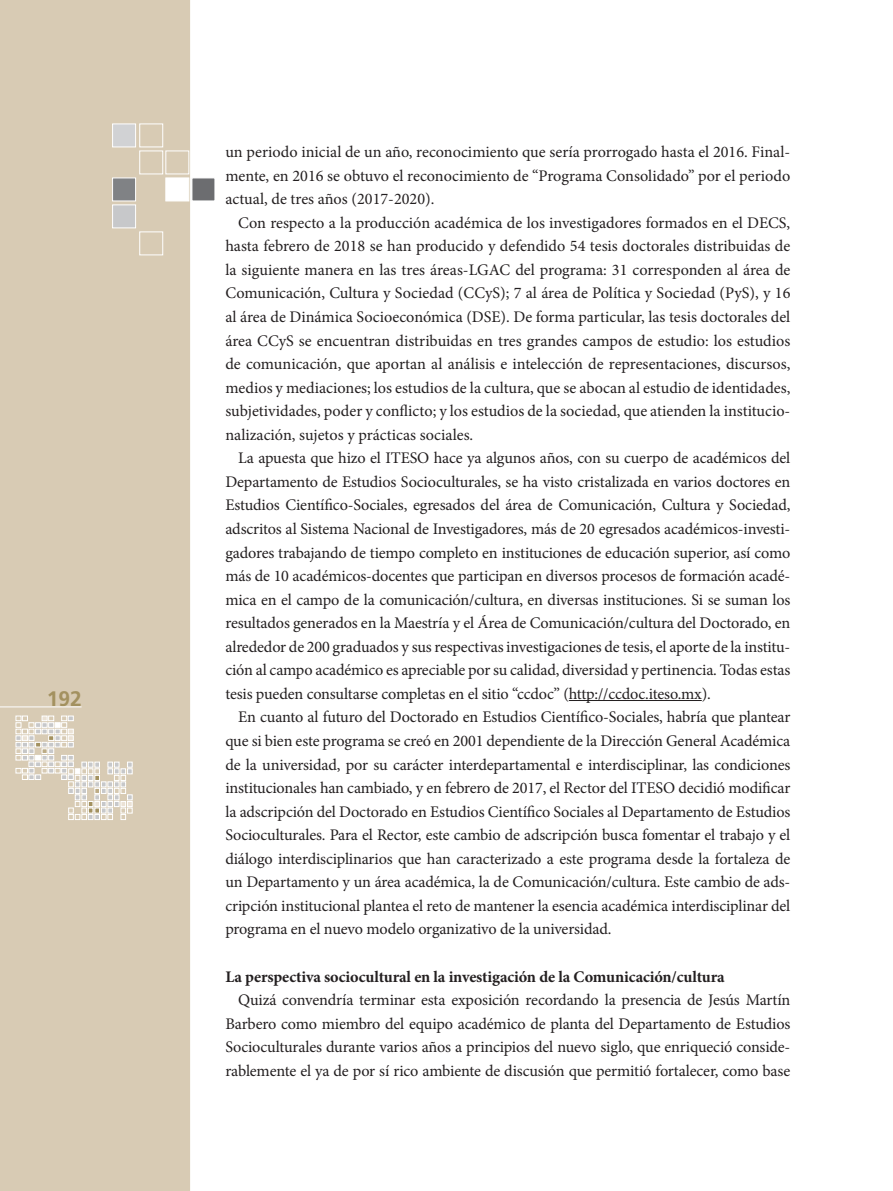
<style>
.page{position:relative;width:893px;height:1191px;background:#fff}
.page>*{position:absolute;margin:0;border:0;box-sizing:border-box;transform-origin:0 0}
.t1{font:700 21px "Frutiger";color:#a3915f}
.t2{font:16.2px/23.5px "Minion Pro";letter-spacing:-.01em;color:#231f20;text-align:justify}
.t3{font:700 16.2px "Minion Pro";letter-spacing:-.01em;color:#231f20}
</style>
<div class="page">
<div style="left:0;top:0;width:190px;height:1191px;background:#d8cbb4"></div>
<hr style="left:0;top:706px;width:82px;height:1px;background:#fff">
<div style="left:112px;top:178px;width:24px;height:23px;background:#808285;border:1px solid #fff"></div>
<div style="left:166px;top:178px;width:23px;height:23px;background:#fff"></div>
<div style="left:192px;top:178px;width:23px;height:23px;background:#6c6d70"></div>
<div style="left:140px;top:151px;width:23px;height:23px;border:1px solid #fff"></div>
<div style="left:166px;top:151px;width:23px;height:23px;border:1px solid #fff"></div>
<div style="left:112px;top:124px;width:24px;height:23px;background:#d1d2d4;border:1px solid #fff"></div>
<div style="left:140px;top:124px;width:23px;height:23px;border:1px solid #fff"></div>
<div style="left:140px;top:232px;width:23px;height:23px;border:1px solid #fff"></div>
<div style="left:112px;top:205px;width:24px;height:23px;background:#c7c8ca;border:1px solid #fff"></div>
<svg style="left:16px;top:716px;width:122px;height:103px"></svg>
<hr style="left:569px;top:700px;width:133px;height:1px;background:#231f20">
<p class="t1" style="left:47px;top:686px;width:37px">192</p>
<p class="t2" style="left:225px;top:140px;width:566px">un periodo inicial de un año, reconocimiento que sería prorrogado hasta el 2016. Final&shy;mente, en 2016 se obtuvo el reconocimiento de “Programa Consolidado” por el periodo actual, de tres años (2017-2020).</p>
<p class="t2" style="left:225px;top:211px;width:567px;text-indent:13px">Con respecto a la producción académica de los investigadores formados en el DECS, hasta febrero de 2018 se han producido y defendido 54 tesis doctorales distribuidas de la siguiente manera en las tres áreas-LGAC del programa: 31 corresponden al área de Comunicación, Cultura y Sociedad (CCyS); 7 al área de Política y Sociedad (PyS), y 16 al área de Dinámica Socioeconómica (DSE). De forma particular, las tesis doctorales del área CCyS se encuentran distribuidas en tres grandes campos de estudio: los estudios de comunicación, que aportan al análisis e intelección de representaciones, discursos, medios y mediaciones; los estudios de la cultura, que se abocan al estudio de identidades, subjetividades, poder y conflicto; y los estudios de la sociedad, que atienden la institucio&shy;nalización, sujetos y prácticas sociales.</p>
<p class="t2" style="left:225px;top:446px;width:566px;text-indent:13px">La apuesta que hizo el ITESO hace ya algunos años, con su cuerpo de académicos del Departamento de Estudios Socioculturales, se ha visto cristalizada en varios doctores en Estudios Científico-Sociales, egresados del área de Comunicación, Cultura y Sociedad, adscritos al Sistema Nacional de Investigadores, más de 20 egresados académicos-investi&shy;gadores trabajando de tiempo completo en instituciones de educación superior, así como más de 10 académicos-docentes que participan en diversos procesos de formación acadé&shy;mica en el campo de la comunicación/cultura, en diversas instituciones. Si se suman los resultados generados en la Maestría y el Área de Comunicación/cultura del Doctorado, en alrededor de 200 graduados y sus respectivas investigaciones de tesis, el aporte de la institu&shy;ción al campo académico es apreciable por su calidad, diversidad y pertinencia. Todas estas tesis pueden consultarse completas en el sitio “ccdoc” (http://ccdoc.iteso.mx).</p>
<p class="t2" style="left:225px;top:705px;width:567px;text-indent:13px">En cuanto al futuro del Doctorado en Estudios Científico-Sociales, habría que plantear que si bien este programa se creó en 2001 dependiente de la Dirección General Académica de la universidad, por su carácter interdepartamental e interdisciplinar, las condiciones institucionales han cambiado, y en febrero de 2017, el Rector del ITESO decidió modificar la adscripción del Doctorado en Estudios Científico Sociales al Departamento de Estudios Socioculturales. Para el Rector, este cambio de adscripción busca fomentar el trabajo y el diálogo interdisciplinarios que han caracterizado a este programa desde la fortaleza de un Departamento y un área académica, la de Comunicación/cultura. Este cambio de ads&shy;cripción institucional plantea el reto de mantener la esencia académica interdisciplinar del programa en el nuevo modelo organizativo de la universidad.</p>
<p class="t3" style="left:225px;top:965px;width:501px">La perspectiva sociocultural en la investigación de la Comunicación/cultura</p>
<p class="t2" style="left:225px;top:988px;width:567px;text-indent:13px">Quizá convendría terminar esta exposición recordando la presencia de Jesús Martín Barbero como miembro del equipo académico de planta del Departamento de Estudios Socioculturales durante varios años a principios del nuevo siglo, que enriqueció conside&shy;rablemente el ya de por sí rico ambiente de discusión que permitió fortalecer, como base</p>
</div>
